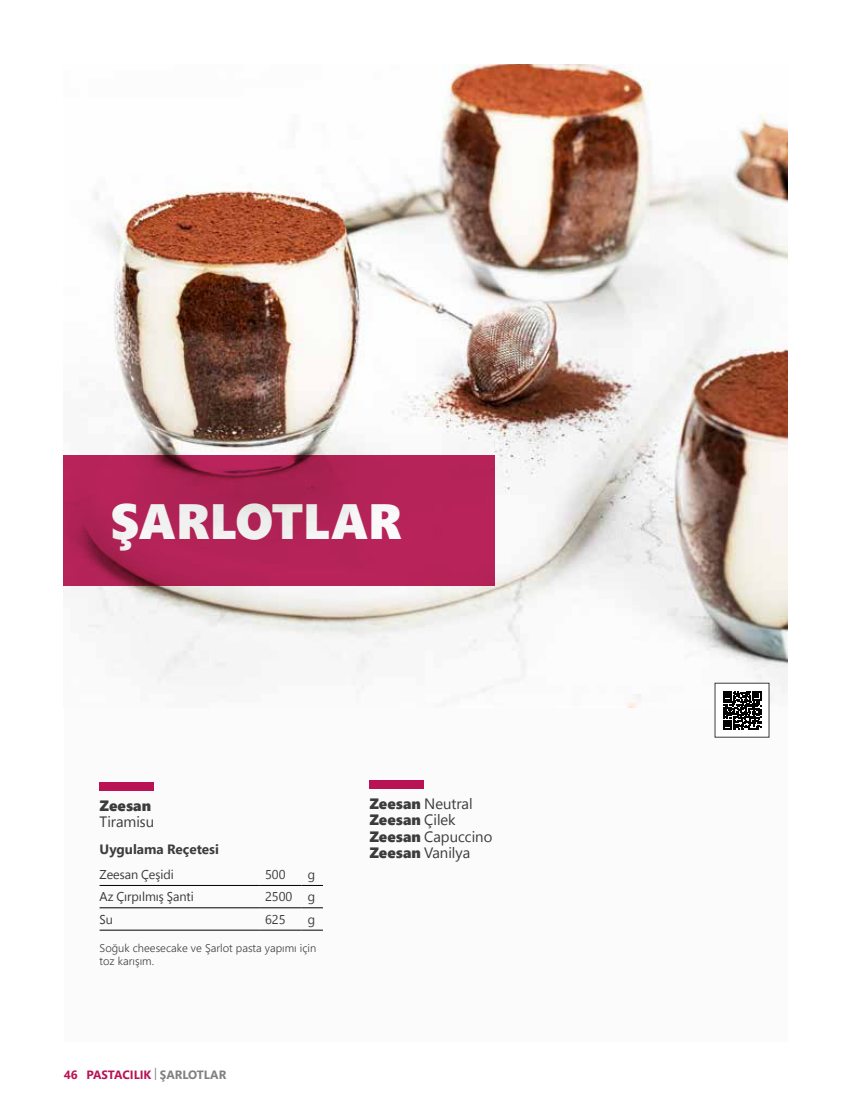
<style>
.page{position:relative;width:851px;height:1106px;background:#fff}
.page>*{position:absolute;margin:0;border:0;box-sizing:border-box;transform-origin:0 0}
.t1{font:900 49.5px "Segoe Pro";color:#fff}
.t2{font:15px/16.5px "Segoe Pro Display";color:#3c3c3b}
.t3{font:15px "Segoe UI Black";color:#3c3c3b}
.t4{font:700 13.5px "Segoe Pro";color:#3c3c3b}
.t5{font:12.75px "Segoe Pro Display";color:#3c3c3b}
.t6{font:700 12px "Segoe Pro";color:#b91356}
.t7{font:300 11.25px/13.5px "Segoe Boot";color:#3c3c3b}
.s1{font-weight:400;color:#818080}
.s2{color:#818080}
.s3{font-family:"Segoe UI Black"}
.s4{font-family:"Segoe Pro Display"}
</style>
<div class="page">
<div style="left:64px;top:65px;width:723px;height:977px;background:#fbfbfb"></div>
<img style="left:88px;top:65px;width:699px;height:642px">
<div style="left:369px;top:780px;width:54px;height:9px;background:#b91356"></div>
<div style="left:99px;top:782px;width:55px;height:9px;background:#b91356"></div>
<hr style="left:99px;top:885px;width:160px;height:1px;background:#000">
<hr style="left:259px;top:885px;width:42px;height:1px;background:#000">
<svg style="left:301px;top:885px;width:22px;height:1px"></svg>
<hr style="left:99px;top:907px;width:160px;height:1px;background:#000">
<hr style="left:259px;top:907px;width:42px;height:1px;background:#000">
<svg style="left:301px;top:907px;width:22px;height:1px"></svg>
<hr style="left:99px;top:929px;width:160px;height:1px;background:#000">
<hr style="left:259px;top:929px;width:42px;height:1px;background:#000">
<svg style="left:301px;top:929px;width:22px;height:1px"></svg>
<svg style="left:64px;top:455px;width:431px;height:131px;background:#b02255"></svg>
<div style="left:715px;top:683px;width:53px;height:54px;background:#fff"></div>
<svg style="left:723px;top:691px;width:39px;height:39px"></svg>
<svg style="left:723px;top:691px;width:38px;height:38px"></svg>
<h1 class="t1" style="left:111px;top:486px;width:293px">ŞARLOTLAR</h1>
<p class="t3" style="left:99px;top:794px;width:53px">Zeesan</p>
<p class="t2" style="left:99px;top:813px;width:56px">Tiramisu</p>
<p class="t4" style="left:99px;top:840px;width:121px">Uygulama Reçetesi</p>
<p class="t5" style="left:99px;top:865px;width:76px">Zeesan Çeşidi</p>
<p class="t5" style="left:265px;top:865px;width:22px">500</p>
<p class="t5" style="left:307px;top:865px;width:9px">g</p>
<p class="t5" style="left:99px;top:888px;width:96px">Az Çırpılmış Şanti</p>
<p class="t5" style="left:265px;top:888px;width:51px">2500 g</p>
<p class="t5" style="left:99px;top:910px;width:15px">Su</p>
<p class="t5" style="left:265px;top:910px;width:22px">625</p>
<p class="t5" style="left:307px;top:910px;width:9px">g</p>
<p class="t7" style="left:99px;top:940px;width:218px">Soğuk cheesecake ve Şarlot pasta yapımı için toz karışım.</p>
<p class="t6" style="left:64px;top:1065px;width:164px">46 PASTACILIK <span class="s1">|</span> <span class="s2">ŞARLOTLAR</span></p>
<p class="t2" style="left:369px;top:795px;width:105px"><span class="s3">Zeesan</span> Neutral</p>
<p class="t3" style="left:369px;top:809px;width:88px">Zeesan <span class="s4">Çilek</span></p>
<p class="t2" style="left:369px;top:828px;width:124px"><span class="s3">Zeesan</span> Capuccino<br><span class="s3">Zeesan</span> Vanilya</p>
</div>
